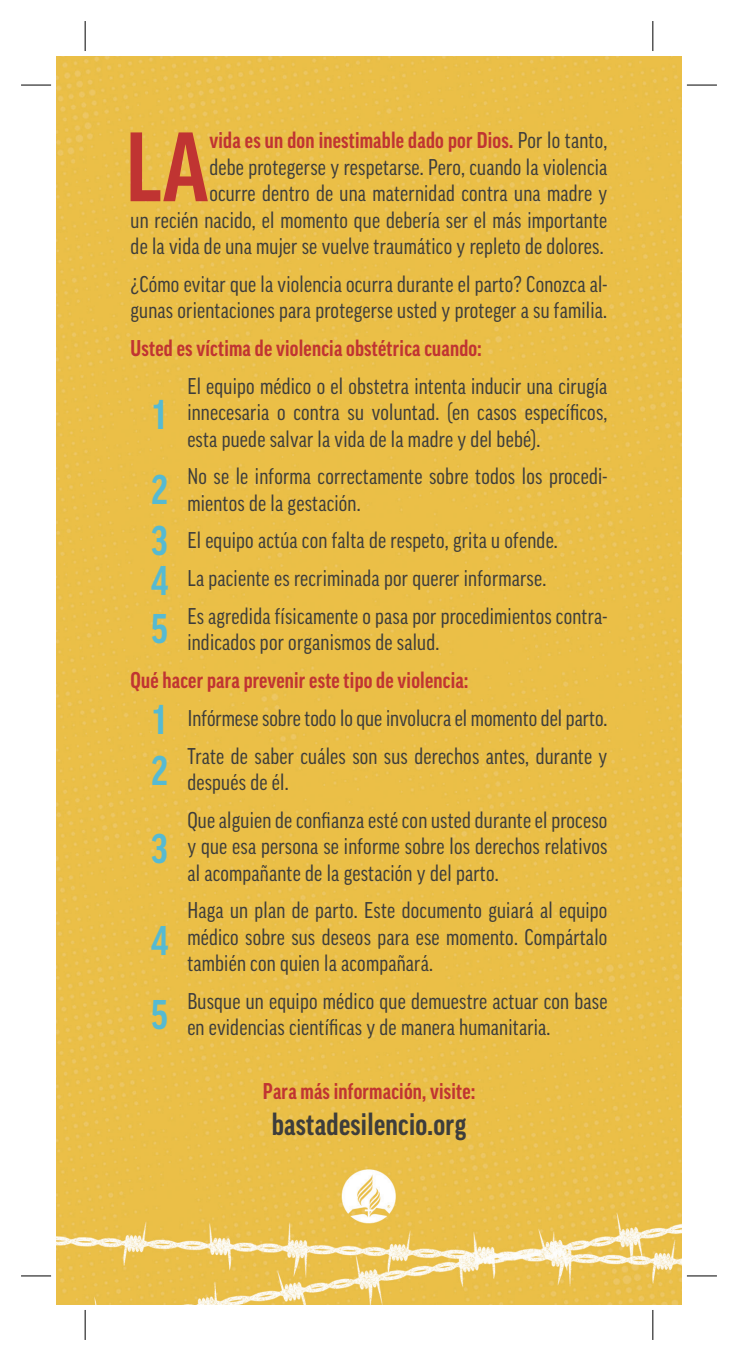
<style>
.page{position:relative;width:738px;height:1361px;background:#fff}
.page>*{position:absolute;margin:0;border:0;box-sizing:border-box;transform-origin:0 0}
.t1{font:700 condensed 94.8px "Good Pro";color:#c03432}
.t2{font:700 condensed 40px "Good Pro";color:#56bad2}
.t3{font:700 condensed 30px "Good Pro";letter-spacing:.01em;color:#3d3d3c}
.t4{font:22px/26.4px "Good Pro Cond News";letter-spacing:.01em;color:#3d3d3c}
.t5{font:700 condensed 22px "Good Pro";letter-spacing:.01em;color:#c03432}
.s1{font-family:"Good Pro";font-weight:700;font-stretch:condensed;color:#c03432}
</style>
<div class="page">
<img style="left:57px;top:57px;width:623px;height:1247px">
<hr style="left:21px;top:85px;width:30px;height:1px;background:#000">
<hr style="left:686px;top:85px;width:30px;height:1px;background:#000">
<hr style="left:21px;top:1275px;width:30px;height:1px;background:#000">
<hr style="left:686px;top:1275px;width:30px;height:1px;background:#000">
<hr style="left:85px;top:21px;width:1px;height:30px;background:#000">
<hr style="left:85px;top:1310px;width:1px;height:30px;background:#000">
<hr style="left:652px;top:21px;width:1px;height:30px;background:#000">
<hr style="left:652px;top:1310px;width:1px;height:30px;background:#000">
<p class="t4" style="left:130px;top:127px;width:478px;text-align:right"><span class="s1">vida es un don inestimable dado por Dios.</span> Por lo tanto,<br>debe protegerse y respetarse. Pero, cuando la violencia<br>ocurre dentro de una maternidad contra una madre y<br>un recién nacido, el momento que debería ser el más importante de la vida de una mujer se vuelve traumático y repleto de dolores.</p>
<p class="t4" style="left:130px;top:271px;width:478px">¿Cómo evitar que la violencia ocurra durante el parto? Conozca al&shy;gunas orientaciones para protegerse usted y proteger a su familia.</p>
<p class="t5" style="left:130px;top:336px;width:352px">Usted es víctima de violencia obstétrica cuando:</p>
<p class="t4" style="left:187px;top:373px;width:421px;text-align:justify">El equipo médico o el obstetra intenta inducir una cirugía innecesaria o contra su voluntad. (en casos específicos, esta puede salvar la vida de la madre y del bebé).</p>
<p class="t4" style="left:187px;top:463px;width:421px">No se le informa correctamente sobre todos los procedi&shy;mientos de la gestación.</p>
<p class="t4" style="left:187px;top:527px;width:372px">El equipo actúa con falta de respeto, grita u ofende.</p>
<p class="t4" style="left:187px;top:565px;width:360px">La paciente es recriminada por querer informarse.</p>
<p class="t4" style="left:187px;top:603px;width:421px">Es agredida físicamente o pasa por procedimientos contra&shy;indicados por organismos de salud.</p>
<p class="t5" style="left:130px;top:668px;width:339px">Qué hacer para prevenir este tipo de violencia:</p>
<p class="t4" style="left:187px;top:705px;width:421px">Infórmese sobre todo lo que involucra el momento del parto.</p>
<p class="t4" style="left:187px;top:742px;width:421px">Trate de saber cuáles son sus derechos antes, durante y después de él.</p>
<p class="t4" style="left:187px;top:806px;width:421px;text-align:justify">Que alguien de confianza esté con usted durante el proceso y que esa persona se informe sobre los derechos relativos al acompañante de la gestación y del parto.</p>
<p class="t4" style="left:187px;top:897px;width:421px;text-align:justify">Haga un plan de parto. Este documento guiará al equipo médico sobre sus deseos para ese momento. Compártalo también con quien la acompañará.</p>
<p class="t4" style="left:187px;top:988px;width:421px">Busque un equipo médico que demuestre actuar con base en evidencias científicas y de manera humanitaria.</p>
<p class="t1" style="left:126px;top:114px;width:84px">LA</p>
<p class="t2" style="left:153px;top:392px;width:14px">1</p>
<p class="t2" style="left:151px;top:467px;width:18px">2</p>
<p class="t2" style="left:151px;top:518px;width:18px">3</p>
<p class="t2" style="left:151px;top:558px;width:19px">4</p>
<p class="t2" style="left:151px;top:606px;width:18px">5</p>
<p class="t2" style="left:153px;top:697px;width:14px">1</p>
<p class="t2" style="left:151px;top:748px;width:18px">2</p>
<p class="t2" style="left:151px;top:826px;width:18px">3</p>
<p class="t2" style="left:151px;top:918px;width:19px">4</p>
<p class="t2" style="left:151px;top:992px;width:18px">5</p>
<p class="t5" style="left:263px;top:1079px;width:213px">Para más información, visite:</p>
<p class="t3" style="left:271px;top:1108px;width:196px">bastadesilencio.org</p>
</div>
